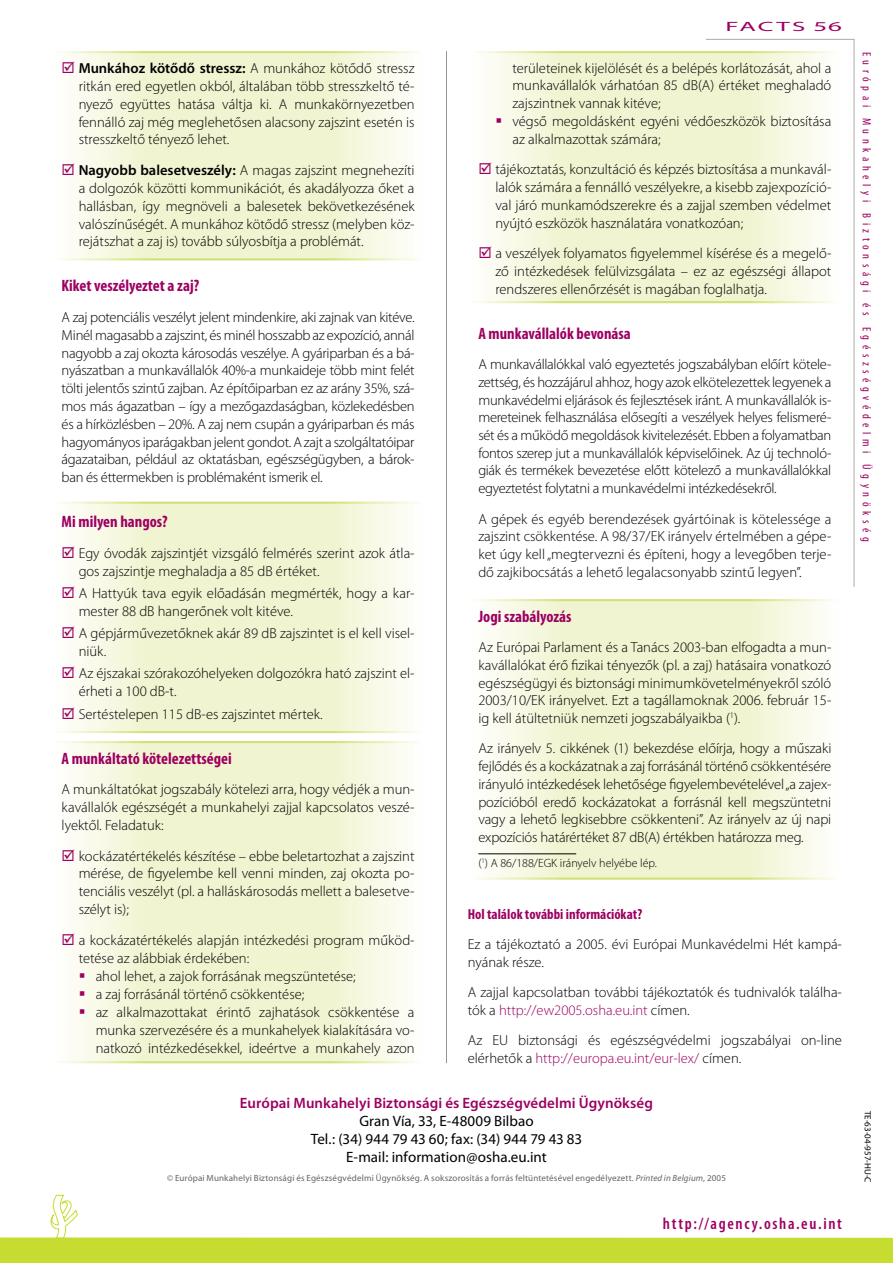
<style>
.page{position:relative;width:893px;height:1263px;background:#fff}
.page>*{position:absolute;margin:0;border:0;box-sizing:border-box;transform-origin:0 0}
.t1{font:700 condensed 16.5px "Myriad Pro";color:#9d0062}
.t2{font:600 condensed 16.5px "Myriad Pro";letter-spacing:.1em;color:#9d0062}
.t3{font:15px/18px "Myriad Pro";color:#000;text-align:center}
.t4{font:600 15px "Myriad Pro";letter-spacing:.005em;color:#9d0062}
.t5{font:300 14.55px/17.9px "Myriad Pro";color:#000;text-align:justify}
.t6{font:700 condensed 14.55px "Myriad Pro";color:#9d0062}
.t7{font:13.5px "Myriad Pro";letter-spacing:.06em;color:#9d0062;scale:2 1}
.t8{font:condensed 12px "Myriad Pro";letter-spacing:.38em;color:#9d0062}
.t9{font:300 12px "Myriad Pro";color:#000}
.t10{font:9px "Myriad Pro";letter-spacing:.02em;color:#636363}
.t11{font:9px "Myriad Pro";color:#000}
.s1{font-weight:600}
.s2{color:#9d0062}
.s3{font-style:italic}
</style>
<div class="page">
<svg style="left:73px;top:504px;width:331px;height:227px;background:#f3f5d8"></svg>
<svg style="left:478px;top:601px;width:348px;height:276px;background:#f3f6d9"></svg>
<svg style="left:484px;top:53px;width:221px;height:248px;background:#f3f5d7"></svg>
<svg style="left:69px;top:743px;width:339px;height:318px;background:#f3f6d8"></svg>
<svg style="left:68px;top:53px;width:342px;height:205px;background:#f3f6d8"></svg>
<svg style="left:705px;top:39px;width:150px;height:548px"></svg>
<hr style="left:446px;top:51px;width:1px;height:1012px;background:#939393">
<hr style="left:478px;top:853px;width:98px;height:1px;background:#000">
<svg style="left:0;top:1194px;width:893px;height:69px"></svg>
<svg style="left:68px;top:62px;width:7px;height:11px"></svg>
<svg style="left:68px;top:164px;width:7px;height:11px"></svg>
<svg style="left:73px;top:546px;width:2px;height:12px"></svg>
<svg style="left:73px;top:587px;width:2px;height:11px"></svg>
<svg style="left:73px;top:627px;width:2px;height:11px"></svg>
<svg style="left:73px;top:667px;width:2px;height:11px"></svg>
<svg style="left:73px;top:707px;width:2px;height:11px"></svg>
<svg style="left:69px;top:849px;width:6px;height:12px"></svg>
<svg style="left:69px;top:933px;width:6px;height:12px"></svg>
<svg style="left:80px;top:973px;width:4px;height:4px"></svg>
<svg style="left:80px;top:991px;width:4px;height:4px"></svg>
<svg style="left:80px;top:1009px;width:4px;height:5px"></svg>
<svg style="left:497px;top:118px;width:4px;height:5px"></svg>
<svg style="left:484px;top:163px;width:7px;height:11px"></svg>
<svg style="left:484px;top:247px;width:7px;height:11px"></svg>
<p class="t5" style="left:79px;top:60px;width:337px"><span class="s1">Munkához kötődő stressz:</span> A munkához kötődő stressz ritkán ered egyetlen okból, általában több stresszkeltő té&shy;nyező együttes hatása váltja ki. A munkakörnyezetben fennálló zaj még meglehetősen alacsony zajszint esetén is stresszkeltő tényező lehet.</p>
<p class="t5" style="left:79px;top:162px;width:337px"><span class="s1">Nagyobb balesetveszély:</span> A magas zajszint megnehezíti a dolgozók közötti kommunikációt, és akadályozza őket a hallásban, így megnöveli a balesetek bekövetkezésének valószínűségét. A munkához kötődő stressz (melyben köz&shy;rejátszhat a zaj is) tovább súlyosbítja a problémát.</p>
<p class="t1" style="left:62px;top:277px;width:139px">Kiket veszélyeztet a zaj?</p>
<p class="t5" style="left:62px;top:308px;width:354px">A zaj potenciális veszélyt jelent mindenkire, aki zajnak van kitéve.<br>Minél magasabb a zajszint, és minél hosszabb az expozíció, annál nagyobb a zaj okozta károsodás veszélye. A gyáriparban és a bá&shy;nyászatban a munkavállalók 40%-a munkaideje több mint felét tölti jelentős szintű zajban. Az építőiparban ez az arány 35%, szá&shy;mos más ágazatban – így a mezőgazdaságban, közlekedésben és a hírközlésben – 20%. A zaj nem csupán a gyáriparban és más hagyományos iparágakban jelent gondot. A zajt a szolgáltatóipar ágazataiban, például az oktatásban, egészségügyben, a bárok&shy;ban és éttermekben is problémaként ismerik el.</p>
<p class="t1" style="left:62px;top:513px;width:108px">Mi milyen hangos?</p>
<p class="t5" style="left:79px;top:544px;width:337px">Egy óvodák zajszintjét vizsgáló felmérés szerint azok átla&shy;gos zajszintje meghaladja a 85 dB értéket.</p>
<p class="t5" style="left:79px;top:585px;width:337px">A Hattyúk tava egyik előadásán megmérték, hogy a kar&shy;mester 88 dB hangerőnek volt kitéve.</p>
<p class="t5" style="left:79px;top:625px;width:337px">A gépjárművezetőknek akár 89 dB zajszintet is el kell visel&shy;niük.</p>
<p class="t5" style="left:79px;top:665px;width:337px">Az éjszakai szórakozóhelyeken dolgozókra ható zajszint el&shy;érheti a 100 dB-t.</p>
<p class="t5" style="left:79px;top:705px;width:246px">Sertéstelepen 115 dB-es zajszintet mértek.</p>
<p class="t1" style="left:62px;top:749px;width:172px">A munkáltató kötelezettségei</p>
<p class="t5" style="left:62px;top:781px;width:354px">A munkáltatókat jogszabály kötelezi arra, hogy védjék a mun&shy;kavállalók egészségét a munkahelyi zajjal kapcsolatos veszé&shy;lyektől. Feladatuk:</p>
<p class="t5" style="left:79px;top:847px;width:337px">kockázatértékelés készítése – ebbe beletartozhat a zajszint mérése, de figyelembe kell venni minden, zaj okozta po&shy;tenciális veszélyt (pl. a halláskárosodás mellett a balesetve&shy;szélyt is);</p>
<p class="t5" style="left:79px;top:931px;width:337px">a kockázatértékelés alapján intézkedési program működ-</p>
<p class="t5" style="left:79px;top:949px;width:172px">tetése az alábbiak érdekében:</p>
<p class="t5" style="left:96px;top:967px;width:262px">ahol lehet, a zajok forrásának megszüntetése;</p>
<p class="t5" style="left:96px;top:985px;width:210px">a zaj forrásánál történő csökkentése;</p>
<p class="t5" style="left:96px;top:1003px;width:320px">az alkalmazottakat érintő zajhatások csökkentése a</p>
<p class="t5" style="left:96px;top:1021px;width:320px">munka szervezésére és a munkahelyek kialakítására vo-</p>
<p class="t5" style="left:96px;top:1039px;width:320px">natkozó intézkedésekkel, ideértve a munkahely azon</p>
<p class="t7" style="left:725px;top:19px;width:60px">FACTS 56</p>
<p class="t5" style="left:512px;top:59px;width:320px;text-align:left">területeinek kijelölését és a belépés korlátozását, ahol a munkavállalók várhatóan 85 dB(A) értéket meghaladó zajszintnek vannak kitéve;<br>végső megoldásként egyéni védőeszközök biztosítása az alkalmazottak számára;</p>
<p class="t5" style="left:495px;top:161px;width:337px">tájékoztatás, konzultáció és képzés biztosítása a munkavál&shy;lalók számára a fennálló veszélyekre, a kisebb zajexpozíció&shy;val járó munkamódszerekre és a zajjal szemben védelmet nyújtó eszközök használatára vonatkozóan;</p>
<p class="t5" style="left:495px;top:245px;width:337px">a veszélyek folyamatos figyelemmel kísérése és a megelő&shy;ző intézkedések felülvizsgálata – ez az egészségi állapot rendszeres ellenőrzését is magában foglalhatja.</p>
<p class="t1" style="left:478px;top:324px;width:154px">A munkavállalók bevonása</p>
<p class="t5" style="left:478px;top:356px;width:354px">A munkavállalókkal való egyeztetés jogszabályban előírt kötele&shy;zettség, és hozzájárul ahhoz, hogy azok elkötelezettek legyenek a munkavédelmi eljárások és fejlesztések iránt. A munkavállalók is&shy;mereteinek felhasználása elősegíti a veszélyek helyes felismeré&shy;sét és a működő megoldások kivitelezését. Ebben a folyamatban fontos szerep jut a munkavállalók képviselőinek. Az új technoló&shy;giák és termékek bevezetése előtt kötelező a munkavállalókkal egyeztetést folytatni a munkavédelmi intézkedésekről.</p>
<p class="t5" style="left:478px;top:510px;width:354px">A gépek és egyéb berendezések gyártóinak is kötelessége a zajszint csökkentése. A 98/37/EK irányelv értelmében a gépe&shy;ket úgy kell „megtervezni és építeni, hogy a levegőben terje&shy;dő zajkibocsátás a lehető legalacsonyabb szintű legyen”.</p>
<p class="t1" style="left:478px;top:607px;width:95px">Jogi szabályozás</p>
<p class="t5" style="left:478px;top:639px;width:354px">Az Európai Parlament és a Tanács 2003-ban elfogadta a mun&shy;kavállalókat érő fizikai tényezők (pl. a zaj) hatásaira vonatkozó egészségügyi és biztonsági minimumkövetelményekről szóló 2003/10/EK irányelvet. Ezt a tagállamoknak 2006. február 15- ig kell átültetniük nemzeti jogszabályaikba (<sup>1</sup>).</p>
<p class="t5" style="left:478px;top:740px;width:354px">Az irányelv 5. cikkének (1) bekezdése előírja, hogy a műszaki fejlődés és a kockázatnak a zaj forrásánál történő csökkentésére irányuló intézkedések lehetősége figyelembevételével„a zajex&shy;pozícióból eredő kockázatokat a forrásnál kell megszüntetni vagy a lehető legkisebbre csökkenteni”. Az irányelv az új napi expozíciós határértéket 87 dB(A) értékben határozza meg.</p>
<p class="t9" style="left:478px;top:856px;width:180px">(<sup>1</sup>) A 86/188/EGK irányelv helyébe lép.</p>
<p class="t6" style="left:468px;top:906px;width:176px">Hol találok további információkat?</p>
<p class="t5" style="left:468px;top:936px;width:376px">Ez a tájékoztató a 2005. évi Európai Munkavédelmi Hét kampá&shy;nyának része.</p>
<p class="t5" style="left:468px;top:984px;width:376px">A zajjal kapcsolatban további tájékoztatók és tudnivalók találha&shy;tók a <span class="s2">http://ew2005.osha.eu.int</span> címen.</p>
<p class="t5" style="left:468px;top:1032px;width:376px">Az EU biztonsági és egészségvédelmi jogszabályai on-line elérhetők a <span class="s2">http://europa.eu.int/eur-lex/</span> címen.</p>
<p class="t4" style="left:240px;top:1094px;width:415px">Európai Munkahelyi Biztonsági és Egészségvédelmi Ügynökség</p>
<p class="t3" style="left:311px;top:1112px;width:273px">Gran Vía, 33, E-48009 Bilbao<br>Tel.: (34) 944 79 43 60; fax: (34) 944 79 43 83<br>E-mail: information@osha.eu.int</p>
<p class="t10" style="left:167px;top:1173px;width:560px">© Európai Munkahelyi Biztonsági és Egészségvédelmi Ügynökség. A sokszorosítás a forrás feltüntetésével engedélyezett. <span class="s3">Printed in Belgium</span>, 2005</p>
<p class="t2" style="left:663px;top:1214px;width:181px">http://agency.osha.eu.int</p>
<p class="t8" style="left:873px;top:52px;width:491px;rotate:90deg">Európai Munkahelyi Biztonsági és Egészségvédelmi Ügynökség</p>
<p class="t11" style="left:873px;top:1110px;width:74px;rotate:90deg">TE-63-04-957-HU-C</p>
</div>
